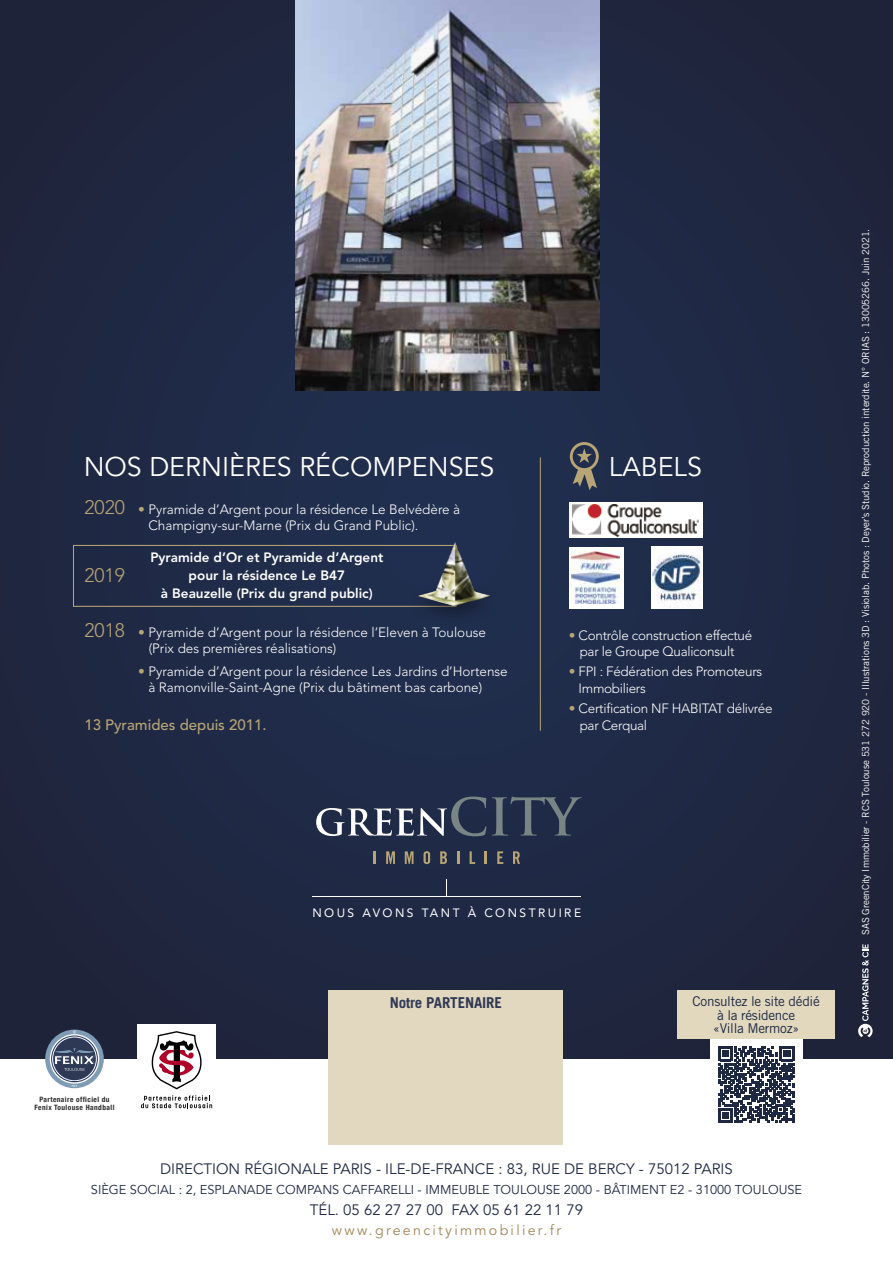
<style>
.page{position:relative;width:893px;height:1263px;background:#fff}
.page>*{position:absolute;margin:0;border:0;box-sizing:border-box;transform-origin:0 0}
.t1{font:26.85px "Avenir LT Std";color:#fff}
.t2{font:300 19.5px "Avenir LT Std";color:#b8a576}
.t3{font:15px "Avenir LT Std";color:#1e2843}
.t4{font:500 15px "Avenir LT Std";color:#b8a576}
.t5{font:700 15px "Trade Gothic";letter-spacing:-.01em;color:#313955}
.t6{font:14.25px "Avenir LT Std";letter-spacing:.16em;color:#a28658}
.t7{font:300 13.5px/16.5px "Avenir LT Std";color:#fff}
.t8{font:300 13.5px/16px "Avenir LT Std";letter-spacing:-.02em;color:#fff}
.t9{font:800 13.5px/18px "Avenir LT Std";color:#fff;text-align:center}
.t10{font:13.5px/13.5px "Trade Gothic";letter-spacing:-.02em;color:#1e2843;text-align:center}
.t11{font:12.75px "Avenir LT Std";color:#1e2843}
.t12{font:12px "Avenir LT Std";letter-spacing:.2em;color:#fff}
.t13{font:9.75px "Trade Gothic";letter-spacing:-.01em;color:#fff}
.t14{font:700 condensed 7.35px/8.2px "Helvetica Neue";letter-spacing:.06em;color:#292929;text-align:center}
.s1{font-size:19.5px;color:#b8a576}
.s2{color:#b8a576}
</style>
<div class="page">
<div style="left:0;top:0;width:893px;height:1058px;background:#1f2842"></div>
<div style="left:138px;top:1024px;width:78px;height:86px;background:#fff"></div>
<svg style="left:152px;top:1031px;width:50px;height:58px"></svg>
<div style="left:174px;top:1045px;width:6px;height:15px;background:#000"></div>
<div style="left:174px;top:1065px;width:6px;height:13px;background:#000"></div>
<svg style="left:141px;top:1095px;width:71px;height:13px"></svg>
<svg style="left:45px;top:1029px;width:59px;height:59px"></svg>
<svg style="left:50px;top:1034px;width:49px;height:50px"></svg>
<svg style="left:51px;top:1035px;width:47px;height:47px"></svg>
<div style="left:53px;top:1037px;width:43px;height:44px;background:#2e3955;border-radius:50%"></div>
<div style="left:53px;top:1037px;width:43px;height:44px;border:1px solid #fff;border-radius:50%"></div>
<svg style="left:54px;top:1048px;width:41px;height:23px"></svg>
<svg style="left:72px;top:1030px;width:5px;height:5px"></svg>
<div style="left:328px;top:990px;width:235px;height:154px;background:#e2d8bf"></div>
<img style="left:295px;top:0;width:305px;height:390px">
<hr style="left:540px;top:457px;width:1px;height:274px;background:#b8a576">
<svg style="left:570px;top:442px;width:29px;height:48px"></svg>
<div style="left:678px;top:990px;width:157px;height:49px;background:#e1d8be"></div>
<svg style="left:316px;top:796px;width:170px;height:40px"></svg>
<svg style="left:492px;top:796px;width:90px;height:39px"></svg>
<svg style="left:374px;top:851px;width:2px;height:13px"></svg>
<svg style="left:386px;top:851px;width:9px;height:13px"></svg>
<svg style="left:405px;top:851px;width:9px;height:13px"></svg>
<svg style="left:424px;top:851px;width:6px;height:13px"></svg>
<svg style="left:440px;top:851px;width:7px;height:13px"></svg>
<svg style="left:457px;top:851px;width:2px;height:13px"></svg>
<svg style="left:470px;top:851px;width:5px;height:13px"></svg>
<svg style="left:485px;top:851px;width:2px;height:13px"></svg>
<svg style="left:497px;top:851px;width:6px;height:13px"></svg>
<svg style="left:513px;top:851px;width:7px;height:13px"></svg>
<hr style="left:312px;top:896px;width:269px;height:1px;background:#fff">
<svg style="left:446px;top:879px;width:1px;height:17px"></svg>
<svg style="left:858px;top:944px;width:15px;height:93px"></svg>
<div style="left:73px;top:545px;width:383px;height:62px;border:1px solid #b8a576"></div>
<div style="left:407px;top:579px;width:94px;height:48px;background:#1f2d4d"></div>
<img style="left:415px;top:539px;width:80px;height:73px">
<div style="left:569px;top:547px;width:54px;height:61px;background:#fff"></div>
<img style="left:572px;top:552px;width:48px;height:51px">
<div style="left:569px;top:502px;width:133px;height:36px;background:#fff"></div>
<img style="left:572px;top:505px;width:127px;height:32px">
<img style="left:651px;top:547px;width:51px;height:61px">
<div style="left:710px;top:1039px;width:92px;height:91px;background:#fff"></div>
<svg style="left:718px;top:1047px;width:76px;height:75px"></svg>
<h1 class="t1" style="left:84px;top:451px;width:412px">NOS DERNIÈRES RÉCOMPENSES</h1>
<p class="t7" style="left:148px;top:501px;width:313px;text-indent:-64px"><span class="s1">2020</span> <span class="s2">•</span> Pyramide d’Argent pour la résidence Le Belvédère à<br>Champigny-sur-Marne (Prix du Grand Public).</p>
<h2 class="t2" style="left:84px;top:564px;width:42px">2019</h2>
<p class="t9" style="left:150px;top:549px;width:235px">Pyramide d’Or et Pyramide d’Argent pour la résidence Le B47<br>à Beauzelle (Prix du grand public)</p>
<p class="t7" style="left:149px;top:624px;width:339px;text-indent:-64px"><span class="s1">2018</span> <span class="s2">•</span> Pyramide d’Argent pour la résidence l’Eleven à Toulouse (Prix des premières réalisations)</p>
<p class="t7" style="left:148px;top:663px;width:361px;text-indent:-10px"><span class="s2">•</span> Pyramide d’Argent pour la résidence Les Jardins d’Hortense à Ramonville-Saint-Agne (Prix du bâtiment bas carbone)</p>
<p class="t4" style="left:84px;top:716px;width:184px">13 Pyramides depuis 2011.</p>
<h1 class="t1" style="left:609px;top:452px;width:95px">LABELS</h1>
<p class="t8" style="left:569px;top:627px;width:185px;text-align:center"><span class="s2">•</span> Contrôle construction effectué par le Groupe Qualiconsult</p>
<p class="t8" style="left:579px;top:664px;width:185px;text-indent:-10px"><span class="s2">•</span> FPI : Fédération des Promoteurs<br>Immobiliers</p>
<p class="t8" style="left:580px;top:701px;width:194px;text-indent:-11px"><span class="s2">•</span> Certification NF HABITAT délivrée par Cerqual</p>
<p class="t14" style="left:35px;top:1094px;width:81px">Partenaire officiel du<br>Fenix Toulouse Handball</p>
<p class="t12" style="left:312px;top:906px;width:270px">NOUS AVONS TANT À CONSTRUIRE</p>
<p class="t5" style="left:390px;top:993px;width:114px">Notre PARTENAIRE</p>
<p class="t10" style="left:693px;top:994px;width:129px">Consultez le site dédié à la résidence<br>«Villa Mermoz»</p>
<p class="t3" style="left:160px;top:1160px;width:574px">DIRECTION RÉGIONALE PARIS - ILE-DE-FRANCE : 83, RUE DE BERCY - 75012 PARIS</p>
<p class="t11" style="left:91px;top:1182px;width:713px">SIÈGE SOCIAL : 2, ESPLANADE COMPANS CAFFARELLI - IMMEUBLE TOULOUSE 2000 - BÂTIMENT E2 - 31000 TOULOUSE</p>
<p class="t3" style="left:310px;top:1201px;width:275px">TÉL. 05 62 27 27 00 FAX 05 61 22 11 79</p>
<p class="t6" style="left:332px;top:1222px;width:231px">www.greencityimmobilier.fr</p>
<p class="t13" style="left:860px;top:935px;width:708px;rotate:-90deg">SAS GreenCity Immobilier - RCS Toulouse 531 272 920 - Illustrations 3D : Visiolab. Photos : Deyer’s Studio. Reproduction interdite. N° ORIAS : 13005266. Juin 2021.</p>
</div>
